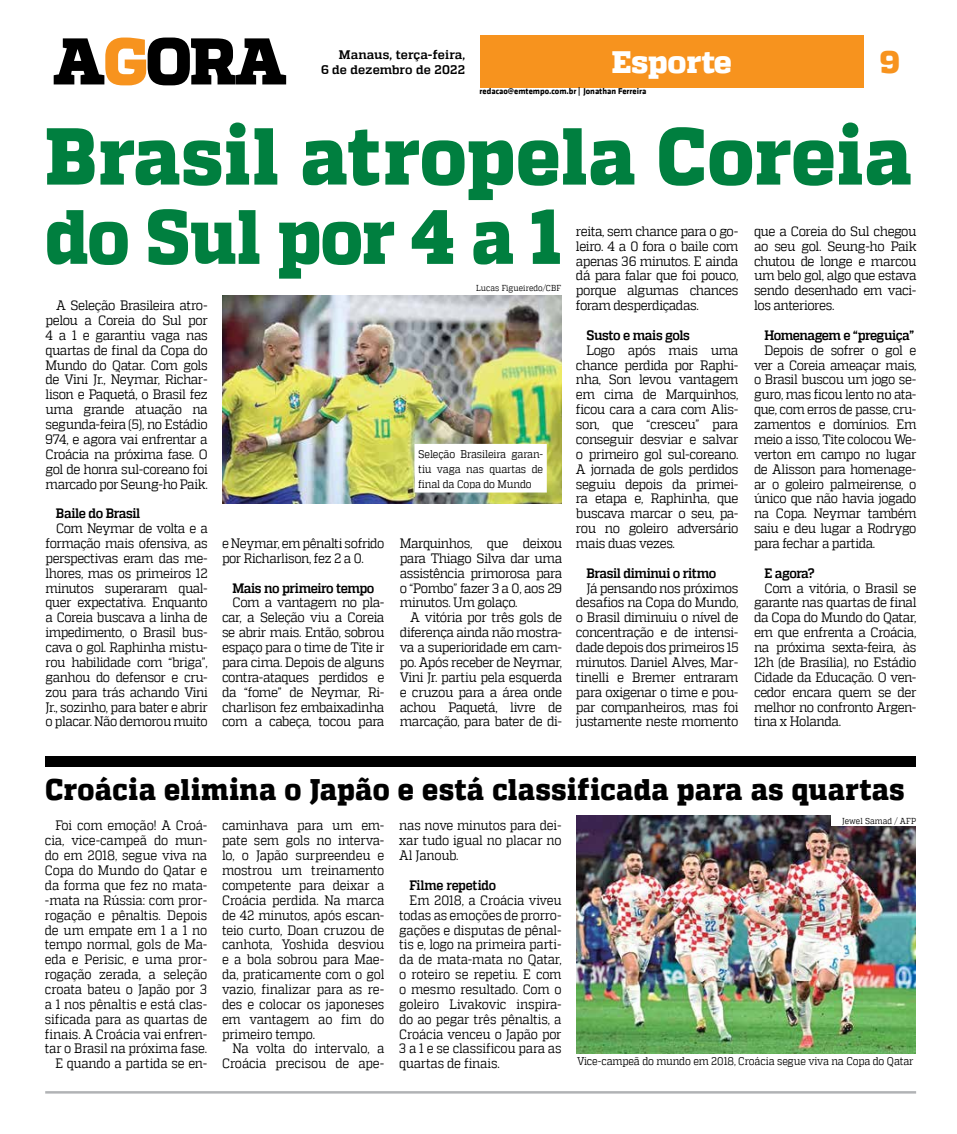
<style>
.page{position:relative;width:957px;height:1134px;background:#fff}
.page>*{position:absolute;margin:0;border:0;box-sizing:border-box;transform-origin:0 0}
.t1{font:800 80.5px "MW Quadon";letter-spacing:.005em;color:#007f3f;scale:.94 1}
.t2{font:800 76.75px "MW Quadon";letter-spacing:-.01em;color:#007f3f;scale:.89 1}
.t3{font:800 31px "MW Quadon";color:#fff}
.t4{font:800 31px "MW Quadon";color:#f7931e}
.t5{font:800 29.75px "MW Quadon";letter-spacing:.015em;color:#000;scale:.92 1}
.t6{font:13.62px/14.9px "MW Quadon";letter-spacing:-.03em;color:#000;text-align:justify;scale:.91 1}
.t7{font:13.62px/14.9px "MW Quadon";letter-spacing:-.03em;color:#000;text-align:justify;scale:.89 1}
.t8{font:13.62px/14.9px "MW Quadon";letter-spacing:-.03em;color:#000;text-align:justify;scale:.9 1}
.t9{font:700 13.62px "MW Quadon";letter-spacing:-.03em;color:#000;scale:.91 1}
.t10{font:700 13.62px "MW Quadon";letter-spacing:-.03em;color:#000;scale:.89 1}
.t11{font:700 12.38px/14.9px "MW Quadon";letter-spacing:.005em;color:#000;text-align:right}
.t12{font:11.12px/14.9px "MW Quadon";letter-spacing:-.015em;color:#000;text-align:justify;scale:.89 1}
.t13{font:700 8.62px "MW Klavika Bd";color:#000}
.t14{font:8.62px "MW Quadon";letter-spacing:.01em;color:#000;scale:.89 1}
</style>
<div class="page">
<img style="left:576px;top:815px;width:340px;height:238px">
<div style="left:480px;top:35px;width:384px;height:53px;background:#f7931e"></div>
<svg style="left:54px;top:38px;width:232px;height:47px"></svg>
<hr style="left:45px;top:1091px;width:871px;height:2px;background:#b1b3b5">
<img style="left:222px;top:295px;width:340px;height:208px">
<div style="left:832px;top:815px;width:84px;height:11px;background:#fff"></div>
<div style="left:45px;top:756px;width:871px;height:11px;background:#000"></div>
<div style="left:416px;top:446px;width:129px;height:45px;background:#fff"></div>
<p class="t11" style="left:321px;top:47px;width:146px">Manaus, terça-feira,<br>6 de dezembro de 2022</p>
<h3 class="t3" style="left:612px;top:44px;width:121px">Esporte</h3>
<h3 class="t4" style="left:880px;top:44px;width:21px">9</h3>
<p class="t13" style="left:480px;top:85px;width:168px">redacao@emtempo.com.br | Jonathan Ferreira</p>
<h1 class="t1" style="left:45px;top:109px;width:923px">Brasil atropela Coreia</h1>
<h2 class="t2" style="left:45px;top:192px;width:581px">do Sul por 4 a 1</h2>
<p class="t6" style="left:754px;top:223px;width:180px">que a Coreia do Sul chegou ao seu gol. Seung-ho Paik chutou de longe e marcou um belo gol, algo que estava sendo desenhado em vaci&shy;los anteriores.</p>
<p class="t9" style="left:764px;top:327px;width:166px">Homenagem e “preguiça”</p>
<p class="t8" style="left:754px;top:342px;width:182px;text-indent:10px">Depois de sofrer o gol e ver a Coreia ameaçar mais, o Brasil buscou um jogo se&shy;guro, mas ficou lento no ata&shy;que, com erros de passe, cru&shy;zamentos e domínios. Em meio a isso, Tite colocou We&shy;verton em campo no lugar de Alisson para homenage&shy;ar o goleiro palmeirense, o único que não havia jogado na Copa. Neymar também saiu e deu lugar a Rodrygo para fechar a partida.</p>
<p class="t9" style="left:764px;top:565px;width:56px">E agora?</p>
<p class="t6" style="left:754px;top:580px;width:180px;text-indent:10px">Com a vitória, o Brasil se garante nas quartas de final da Copa do Mundo do Qatar, em que enfrenta a Croácia, na próxima sexta-feira, às 12h (de Brasília), no Estádio Cidade da Educação. O ven&shy;cedor encara quem se der melhor no confronto Argen&shy;tina x Holanda.</p>
<p class="t6" style="left:576px;top:223px;width:180px">reita, sem chance para o go&shy;leiro. 4 a 0 fora o baile com apenas 36 minutos. E ainda dá para falar que foi pouco, porque algumas chances foram desperdiçadas.</p>
<p class="t9" style="left:586px;top:327px;width:115px">Susto e mais gols</p>
<p class="t6" style="left:576px;top:342px;width:180px;text-indent:10px">Logo após mais uma chance perdida por Raphi&shy;nha, Son levou vantagem em cima de Marquinhos, ficou cara a cara com Alis&shy;son, que “cresceu” para conseguir desviar e salvar o primeiro gol sul-coreano.<br>A jornada de gols perdidos seguiu depois da primei&shy;ra etapa e, Raphinha, que buscava marcar o seu, pa&shy;rou no goleiro adversário mais duas vezes.</p>
<p class="t9" style="left:586px;top:565px;width:144px">Brasil diminui o ritmo</p>
<p class="t6" style="left:576px;top:580px;width:180px;text-indent:10px">Já pensando nos próximos desafios na Copa do Mundo, o Brasil diminuiu o nível de concentração e de intensi&shy;dade depois dos primeiros 15 minutos. Daniel Alves, Mar&shy;tinelli e Bremer entraram para oxigenar o time e pou&shy;par companheiros, mas foi justamente neste momento</p>
<p class="t14" style="left:476px;top:283px;width:97px">Lucas Figueiredo/CBF</p>
<p class="t6" style="left:46px;top:298px;width:180px;text-indent:10px">A Seleção Brasileira atro&shy;pelou a Coreia do Sul por 4 a 1 e garantiu vaga nas quartas de final da Copa do Mundo do Qatar. Com gols de Vini Jr., Neymar, Richar&shy;lison e Paquetá, o Brasil fez uma grande atuação na segunda-feira (5), no Estádio 974, e agora vai enfrentar a Croácia na próxima fase. O gol de honra sul-coreano foi marcado por Seung-ho Paik.</p>
<p class="t9" style="left:56px;top:506px;width:94px">Baile do Brasil</p>
<p class="t8" style="left:46px;top:521px;width:182px;text-indent:10px">Com Neymar de volta e a formação mais ofensiva, as perspectivas eram das me&shy;lhores, mas os primeiros 12 minutos superaram qual&shy;quer expectativa. Enquanto a Coreia buscava a linha de impedimento, o Brasil bus&shy;cava o gol. Raphinha mistu&shy;rou habilidade com “briga”, ganhou do defensor e cru&shy;zou para trás achando Vini Jr., sozinho, para bater e abrir o placar. Não demorou muito</p>
<p class="t12" style="left:418px;top:446px;width:142px">Seleção Brasileira garan&shy;tiu vaga nas quartas de final da Copa do Mundo</p>
<p class="t8" style="left:222px;top:536px;width:182px">e Neymar, em pênalti sofrido por Richarlison, fez 2 a 0.</p>
<p class="t9" style="left:232px;top:580px;width:157px">Mais no primeiro tempo</p>
<p class="t6" style="left:222px;top:595px;width:180px;text-indent:10px">Com a vantagem no pla&shy;car, a Seleção viu a Coreia se abrir mais. Então, sobrou espaço para o time de Tite ir para cima. Depois de alguns contra-ataques perdidos e da “fome” de Neymar, Ri&shy;charlison fez embaixadinha com a cabeça, tocou para</p>
<p class="t6" style="left:400px;top:536px;width:180px">Marquinhos, que deixou para Thiago Silva dar uma assistência primorosa para o “Pombo” fazer 3 a 0, aos 29 minutos. Um golaço.</p>
<p class="t6" style="left:400px;top:610px;width:180px;text-indent:10px">A vitória por três gols de diferença ainda não mostra&shy;va a superioridade em cam&shy;po. Após receber de Neymar, Vini Jr. partiu pela esquerda e cruzou para a área onde achou Paquetá, livre de marcação, para bater de di-</p>
<h3 class="t5" style="left:46px;top:772px;width:935px">Croácia elimina o Japão e está classificada para as quartas</h3>
<p class="t7" style="left:45px;top:818px;width:184px;text-align:right">Foi com emoção! A Croá&shy;cia, vice-campeã do mun&shy;do em 2018, segue viva na<br>Copa do Mundo do Qatar e da forma que fez no mata--mata na Rússia: com pror&shy;rogação e pênaltis. Depois de um empate em 1 a 1 no tempo normal, gols de Ma&shy;eda e Perisic, e uma pror&shy;rogação zerada, a seleção croata bateu o Japão por 3 a 1 nos pênaltis e está clas&shy;sificada para as quartas de finais. A Croácia vai enfren&shy;tar o Brasil na próxima fase.<br>E quando a partida se en-</p>
<p class="t7" style="left:222px;top:818px;width:184px">caminhava para um em&shy;pate sem gols no interva&shy;lo, o Japão surpreendeu e mostrou um treinamento competente para deixar a Croácia perdida. Na marca de 42 minutos, após escan&shy;teio curto, Doan cruzou de canhota, Yoshida desviou e a bola sobrou para Mae&shy;da, praticamente com o gol vazio, finalizar para as re&shy;des e colocar os japoneses em vantagem ao fim do primeiro tempo.</p>
<p class="t14" style="left:842px;top:816px;width:84px">Jewel Samad / AFP</p>
<p class="t7" style="left:399px;top:818px;width:184px">nas nove minutos para dei&shy;xar tudo igual no placar no Al Janoub.</p>
<p class="t10" style="left:410px;top:877px;width:99px">Filme repetido</p>
<p class="t7" style="left:399px;top:892px;width:184px;text-indent:10px">Em 2018, a Croácia viveu todas as emoções de prorro&shy;gações e disputas de pênal&shy;tis e, logo na primeira parti&shy;da de mata-mata no Qatar, o roteiro se repetiu. E com o mesmo resultado. Com o goleiro Livakovic inspira&shy;do ao pegar três pênaltis, a Croácia venceu o Japão por 3 a 1 e se classificou para as quartas de finais.</p>
<p class="t7" style="left:222px;top:1041px;width:184px;text-align:right">Na volta do intervalo, a<br>Croácia precisou de ape-</p>
<p class="t12" style="left:577px;top:1054px;width:379px">Vice-campeã do mundo em 2018, Croácia segue viva na Copa do Qatar</p>
</div>
